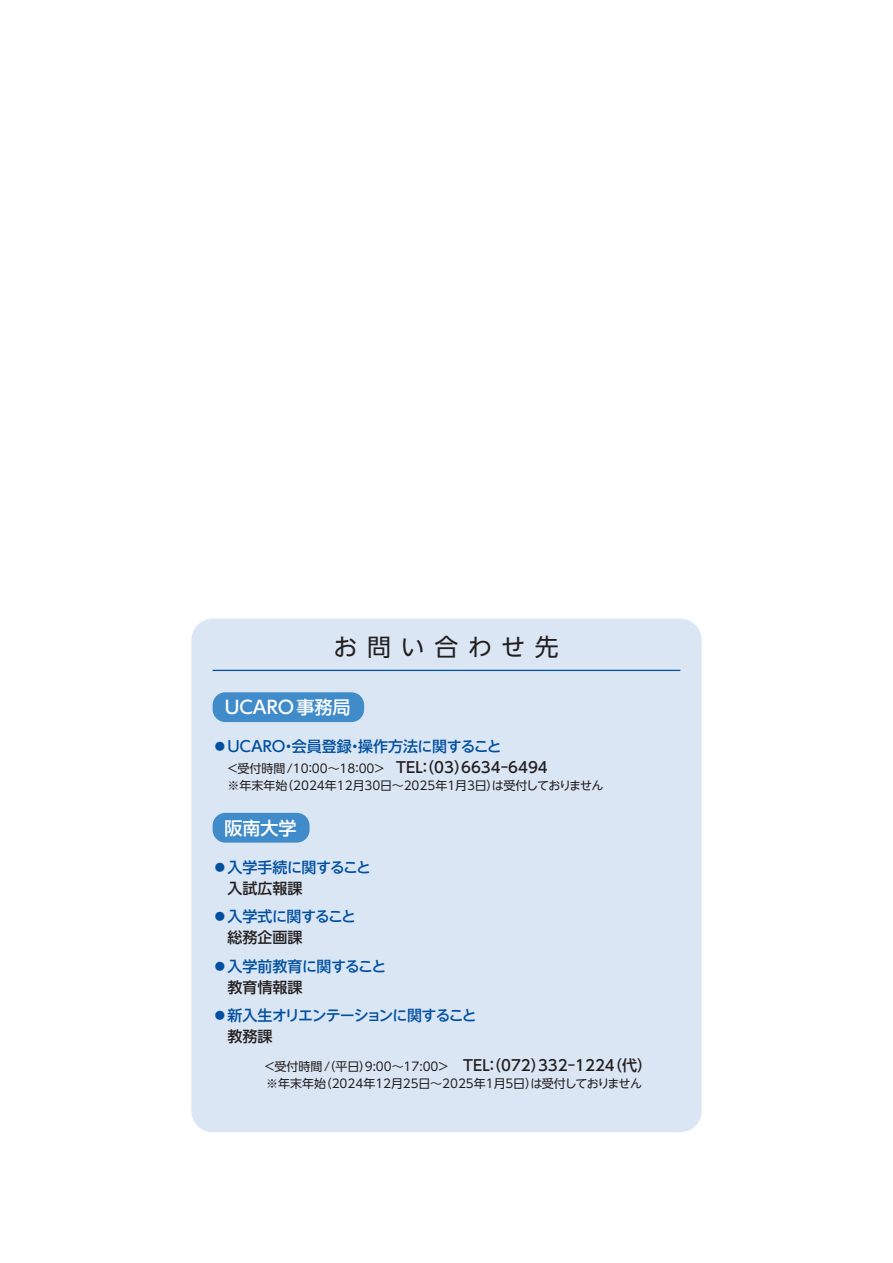
<style>
.page{position:relative;width:893px;height:1263px;background:#fff}
.page>*{position:absolute;margin:0;border:0;box-sizing:border-box;transform-origin:0 0}
.t1{font:24px "UD Shin Go NT Pr 6";letter-spacing:.395em;color:#231f20}
.t2{font:500 18px "UD Shin Go NT Pr 6";color:#fff}
.t3{font:500 15px "UD Shin Go NT Pr 6";letter-spacing:-.035em;color:#01509f}
.t4{font:500 15px "UD Shin Go NT Pr 6";letter-spacing:-.07em;color:#01509f}
.t5{font:500 15px "UD Shin Go NT Pr 6";color:#231f20}
.t6{font:12px/16.8px "UD Shin Go NT Pr 6";color:#231f20}
.s1{font-weight:500;font-size:15px}
</style>
<div class="page">
<div style="left:191px;top:619px;width:511px;height:513px;background:#dbe6f4;border-radius:21px"></div>
<hr style="left:213px;top:670px;width:467px;height:1px;background:#01509f">
<div style="left:213px;top:692px;width:151px;height:30px;background:#408bca;border-radius:13px"></div>
<div style="left:213px;top:813px;width:97px;height:30px;background:#408bca;border-radius:13px"></div>
<h1 class="t1" style="left:334px;top:627px;width:227px">お問い合わせ先</h1>
<h2 class="t2" style="left:225px;top:693px;width:127px">UCARO事務局</h2>
<p class="t3" style="left:213px;top:734px;width:291px">⃝ＵＣＡＲＯ・会員登録・操作方法に関すること</p>
<p class="t6" style="left:226px;top:760px;width:379px">＜受付時間/10:00〜18:00＞　<span class="s1">TEL：（03）6634-6494<br></span>※年末年始（2024年12月30日〜2025年1月3日）は受付しておりません</p>
<h2 class="t2" style="left:225px;top:813px;width:73px">阪南大学</h2>
<p class="t3" style="left:213px;top:855px;width:160px">⃝入学手続に関すること</p>
<p class="t5" style="left:228px;top:876px;width:76px">入試広報課</p>
<p class="t3" style="left:213px;top:904px;width:145px">⃝入学式に関すること</p>
<p class="t5" style="left:228px;top:925px;width:76px">総務企画課</p>
<p class="t3" style="left:213px;top:954px;width:175px">⃝入学前教育に関すること</p>
<p class="t5" style="left:228px;top:975px;width:76px">教育情報課</p>
<p class="t4" style="left:213px;top:1003px;width:266px">⃝新入生オリエンテーションに関すること</p>
<p class="t5" style="left:228px;top:1024px;width:46px">教務課</p>
<p class="t6" style="left:264px;top:1057px;width:390px">＜受付時間/（平日）9:00〜17:00＞<span class="s1">　TEL：（072）332-1224（代）</span>※年末年始（2024年12月25日〜2025年1月5日）は受付しておりません</p>
</div>
